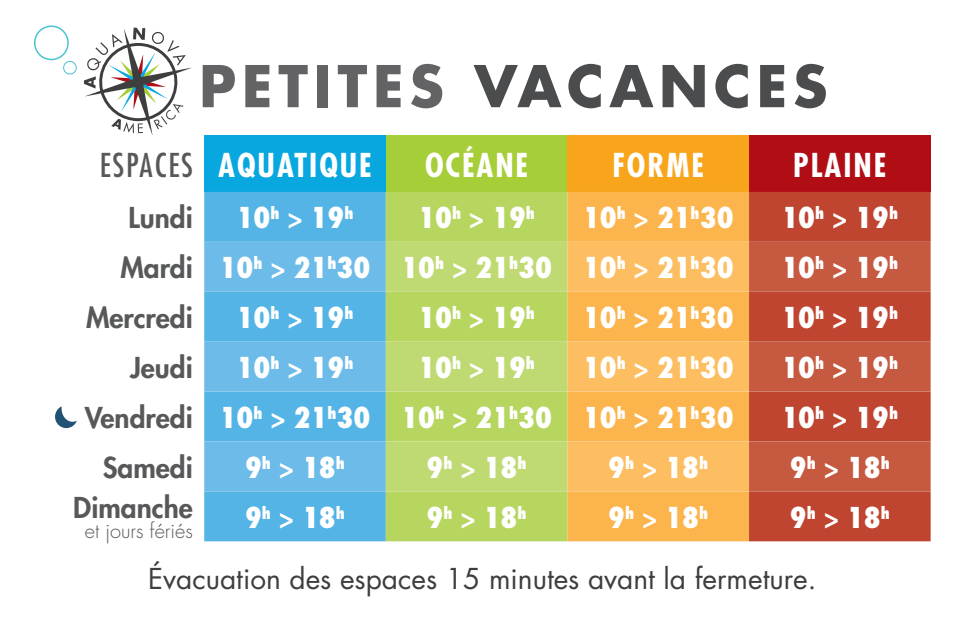
<style>
.page{position:relative;width:963px;height:623px;background:#fff}
.page>*{position:absolute;margin:0;border:0;box-sizing:border-box;transform-origin:0 0}
.t1{font:700 56px "Futura Std";letter-spacing:.1em;color:#4b4c4d}
.t2{font:700 condensed 32px "Futura Std";letter-spacing:.06em;color:#fff}
.t3{font:condensed 32px "Futura Std";letter-spacing:.06em;color:#57585a}
.t4{font:800 condensed 28px "Futura Std";color:#fff}
.t5{font:28px "Futura Std";color:#3e3e3f}
.t6{font:800 28px "Futura Std";color:#57585a}
.t7{font:300 20px "Futura Std";color:#57585a}
.s1{color:#636366}
</style>
<div class="page">
<svg style="left:34px;top:25px;width:43px;height:50px"></svg>
<div style="left:204px;top:135px;width:181px;height:57px;background:#08a7e0"></div>
<div style="left:385px;top:135px;width:182px;height:57px;background:#a6ce39"></div>
<div style="left:567px;top:135px;width:181px;height:57px;background:#f9a51b"></div>
<div style="left:748px;top:135px;width:182px;height:57px;background:#b00d15"></div>
<div style="left:204px;top:192px;width:181px;height:349px;background:#54b4e5"></div>
<div style="left:385px;top:192px;width:182px;height:349px;background:#b6d65f"></div>
<div style="left:567px;top:192px;width:181px;height:349px;background:#fcb54c"></div>
<div style="left:748px;top:192px;width:182px;height:349px;background:#bf4530"></div>
<svg style="left:204px;top:242px;width:181px;height:249px;background:#63b8e6"></svg>
<svg style="left:385px;top:242px;width:182px;height:249px;background:#bbd86c"></svg>
<svg style="left:567px;top:242px;width:181px;height:249px;background:#fcba5a"></svg>
<svg style="left:748px;top:242px;width:182px;height:249px;background:#c3523a"></svg>
<svg style="left:55px;top:406px;width:22px;height:22px"></svg>
<svg style="left:84px;top:28px;width:107px;height:107px"></svg>
<p class="t1" style="left:199px;top:49px;width:629px"><span class="s1">PETITES</span> VACANCES</p>
<p class="t3" style="left:100px;top:146px;width:94px">ESPACES</p>
<p class="t2" style="left:218px;top:145px;width:155px">AQUATIQUE</p>
<p class="t2" style="left:425px;top:145px;width:105px">OCÉANE</p>
<p class="t2" style="left:612px;top:145px;width:93px">FORME</p>
<p class="t2" style="left:792px;top:145px;width:95px">PLAINE</p>
<p class="t6" style="left:128px;top:200px;width:66px">Lundi</p>
<p class="t4" style="left:236px;top:200px;width:118px">10<sup>h</sup> &gt; 19<sup>h</sup></p>
<p class="t4" style="left:418px;top:200px;width:118px">10<sup>h</sup> &gt; 19<sup>h</sup></p>
<p class="t4" style="left:582px;top:200px;width:152px">10<sup>h</sup> &gt; 21<sup>h</sup>30</p>
<p class="t4" style="left:781px;top:200px;width:118px">10<sup>h</sup> &gt; 19<sup>h</sup></p>
<p class="t6" style="left:120px;top:250px;width:74px">Mardi</p>
<p class="t4" style="left:219px;top:250px;width:152px">10<sup>h</sup> &gt; 21<sup>h</sup>30</p>
<p class="t4" style="left:401px;top:250px;width:152px">10<sup>h</sup> &gt; 21<sup>h</sup>30</p>
<p class="t4" style="left:582px;top:250px;width:152px">10<sup>h</sup> &gt; 21<sup>h</sup>30</p>
<p class="t4" style="left:781px;top:250px;width:118px">10<sup>h</sup> &gt; 19<sup>h</sup></p>
<p class="t6" style="left:86px;top:300px;width:108px">Mercredi</p>
<p class="t4" style="left:236px;top:300px;width:118px">10<sup>h</sup> &gt; 19<sup>h</sup></p>
<p class="t4" style="left:418px;top:300px;width:118px">10<sup>h</sup> &gt; 19<sup>h</sup></p>
<p class="t4" style="left:582px;top:300px;width:152px">10<sup>h</sup> &gt; 21<sup>h</sup>30</p>
<p class="t4" style="left:781px;top:300px;width:118px">10<sup>h</sup> &gt; 19<sup>h</sup></p>
<p class="t6" style="left:130px;top:350px;width:64px">Jeudi</p>
<p class="t4" style="left:236px;top:350px;width:118px">10<sup>h</sup> &gt; 19<sup>h</sup></p>
<p class="t4" style="left:418px;top:350px;width:118px">10<sup>h</sup> &gt; 19<sup>h</sup></p>
<p class="t4" style="left:582px;top:350px;width:152px">10<sup>h</sup> &gt; 21<sup>h</sup>30</p>
<p class="t4" style="left:781px;top:350px;width:118px">10<sup>h</sup> &gt; 19<sup>h</sup></p>
<p class="t6" style="left:85px;top:400px;width:109px">Vendredi</p>
<p class="t4" style="left:219px;top:400px;width:152px">10<sup>h</sup> &gt; 21<sup>h</sup>30</p>
<p class="t4" style="left:401px;top:400px;width:152px">10<sup>h</sup> &gt; 21<sup>h</sup>30</p>
<p class="t4" style="left:582px;top:400px;width:152px">10<sup>h</sup> &gt; 21<sup>h</sup>30</p>
<p class="t4" style="left:781px;top:400px;width:118px">10<sup>h</sup> &gt; 19<sup>h</sup></p>
<p class="t6" style="left:103px;top:450px;width:91px">Samedi</p>
<p class="t4" style="left:245px;top:450px;width:101px">9<sup>h</sup> &gt; 18<sup>h</sup></p>
<p class="t4" style="left:426px;top:450px;width:101px">9<sup>h</sup> &gt; 18<sup>h</sup></p>
<p class="t4" style="left:608px;top:450px;width:101px">9<sup>h</sup> &gt; 18<sup>h</sup></p>
<p class="t4" style="left:789px;top:450px;width:101px">9<sup>h</sup> &gt; 18<sup>h</sup></p>
<p class="t6" style="left:73px;top:490px;width:121px">Dimanche</p>
<p class="t7" style="left:85px;top:518px;width:109px">et jours fériés</p>
<p class="t4" style="left:245px;top:500px;width:101px">9<sup>h</sup> &gt; 18<sup>h</sup></p>
<p class="t4" style="left:426px;top:500px;width:101px">9<sup>h</sup> &gt; 18<sup>h</sup></p>
<p class="t4" style="left:608px;top:500px;width:101px">9<sup>h</sup> &gt; 18<sup>h</sup></p>
<p class="t4" style="left:789px;top:500px;width:101px">9<sup>h</sup> &gt; 18<sup>h</sup></p>
<p class="t5" style="left:148px;top:560px;width:669px">Évacuation des espaces 15 minutes avant la fermeture.</p>
</div>
